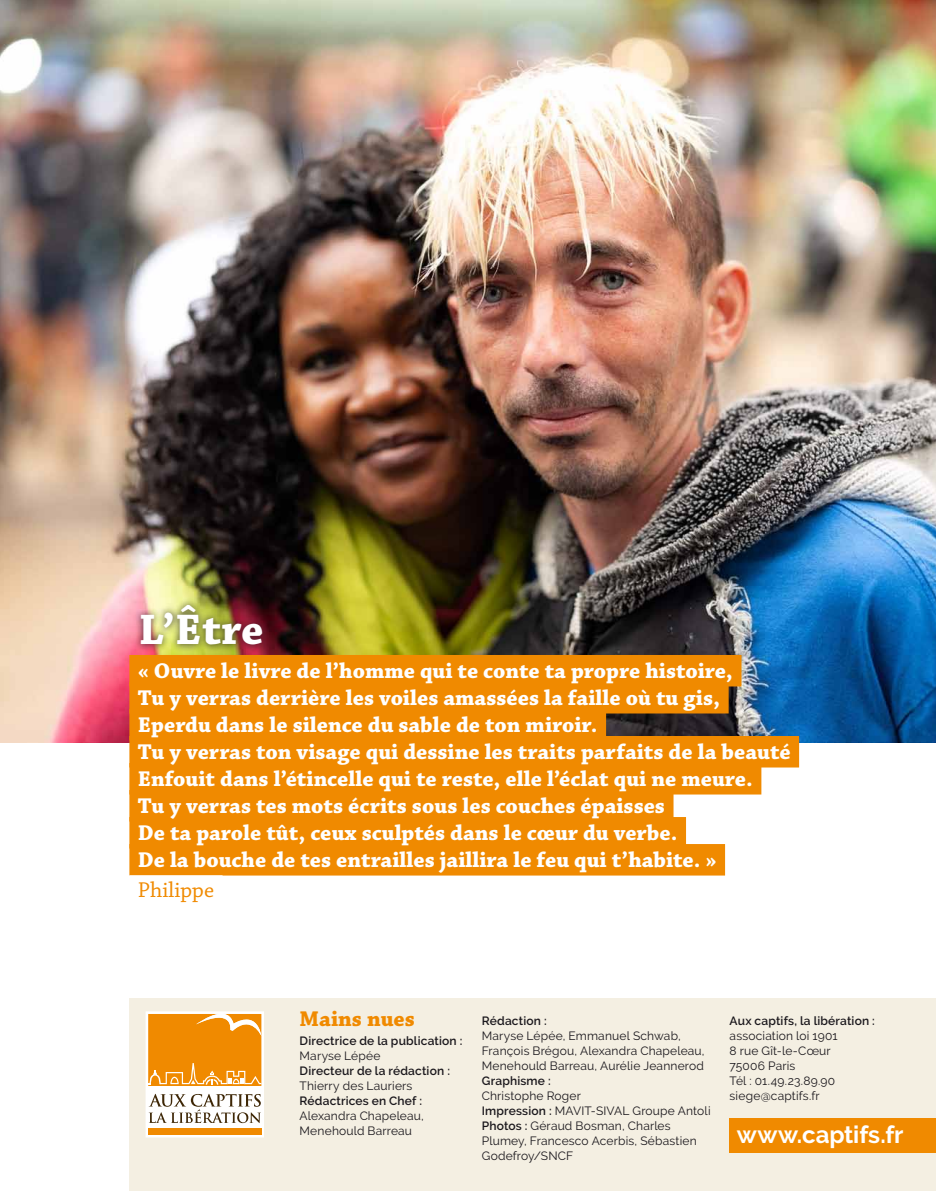
<style>
.page{position:relative;width:936px;height:1191px;background:#fff}
.page>*{position:absolute;margin:0;border:0;box-sizing:border-box;transform-origin:0 0}
.t1{font:700 45px "Chaparral Pro";color:#fff}
.t2{font:700 24px "Raleway";color:#fff}
.t3{font:700 22.5px/27px "Chaparral Pro";color:#fff}
.t4{font:700 22.5px "Chaparral Pro";color:#f08a00}
.t5{font:22.5px "Chaparral Pro";color:#f08a00}
.t6{font:12px/15px "Raleway";letter-spacing:.015em;color:#1a171c}
.t7{font:600 12px "Raleway";letter-spacing:.015em;color:#1a171c}
.s1{font-weight:600}
</style>
<div class="page">
<img style="left:0;top:0;width:935px;height:743px">
<div style="left:129px;top:998px;width:806px;height:193px;background:#f4efe2"></div>
<svg style="left:145px;top:1011px;width:119px;height:126px;background:#ecb366"></svg>
<div style="left:729px;top:1118px;width:206px;height:34px;background:#f08a00"></div>
<div style="left:129px;top:655px;width:612px;height:31px;background:#f08a00"></div>
<div style="left:129px;top:682px;width:599px;height:31px;background:#f08a00"></div>
<div style="left:129px;top:709px;width:477px;height:31px;background:#f08a00"></div>
<div style="left:129px;top:736px;width:670px;height:31px;background:#f08a00"></div>
<div style="left:129px;top:763px;width:632px;height:31px;background:#f08a00"></div>
<div style="left:129px;top:790px;width:544px;height:31px;background:#f08a00"></div>
<div style="left:129px;top:817px;width:557px;height:31px;background:#f08a00"></div>
<div style="left:129px;top:844px;width:596px;height:31px;background:#f08a00"></div>
<div style="left:131px;top:596px;width:137px;height:55px;background:#1a171c;opacity:.7"></div>
<h1 class="t1" style="left:139px;top:603px;width:126px">L’Être</h1>
<p class="t3" style="left:138px;top:658px;width:654px">« Ouvre le livre de l’homme qui te conte ta propre histoire,<br>Tu y verras derrière les voiles amassées la faille où tu gis, Eperdu dans le silence du sable de ton miroir.<br>Tu y verras ton visage qui dessine les traits parfaits de la beauté Enfouit dans l’étincelle qui te reste, elle l’éclat qui ne meure.<br>Tu y verras tes mots écrits sous les couches épaisses<br>De ta parole tût, ceux sculptés dans le cœur du verbe.<br>De la bouche de tes entrailles jaillira le feu qui t’habite. »</p>
<p class="t5" style="left:138px;top:877px;width:78px">Philippe</p>
<p class="t4" style="left:299px;top:1005px;width:117px">Mains nues</p>
<p class="t7" style="left:299px;top:1034px;width:164px">Directrice de la publication :</p>
<p class="t6" style="left:299px;top:1048px;width:82px">Maryse Lépée</p>
<p class="t7" style="left:299px;top:1064px;width:152px">Directeur de la rédaction :</p>
<p class="t6" style="left:299px;top:1078px;width:114px">Thierry des Lauriers</p>
<p class="t7" style="left:299px;top:1094px;width:124px">Rédactrices en Chef :</p>
<p class="t6" style="left:299px;top:1108px;width:126px">Alexandra Chapeleau,<br>Menehould Barreau</p>
<p class="t7" style="left:482px;top:1013px;width:66px">Rédaction :</p>
<p class="t6" style="left:482px;top:1028px;width:224px">Maryse Lépée, Emmanuel Schwab,<br>François Brégou, Alexandra Chapeleau,<br>Menehould Barreau, Aurélie Jeannerod</p>
<p class="t7" style="left:482px;top:1073px;width:70px">Graphisme :</p>
<p class="t6" style="left:482px;top:1088px;width:230px">Christophe Roger<br><span class="s1">Impression :</span> MAVIT-SIVAL Groupe Antoli<br><span class="s1">Photos :</span> Géraud Bosman, Charles<br>Plumey, Francesco Acerbis, Sébastien<br>Godefroy/SNCF</p>
<p class="t7" style="left:729px;top:1013px;width:147px">Aux captifs, la libération :</p>
<p class="t6" style="left:729px;top:1028px;width:109px">association loi 1901<br>8 rue Gît-le-Cœur<br>75006 Paris<br>Tél : 01.49.23.89.90 siege@captifs.fr</p>
<p class="t2" style="left:736px;top:1120px;width:168px">www.captifs.fr</p>
</div>
